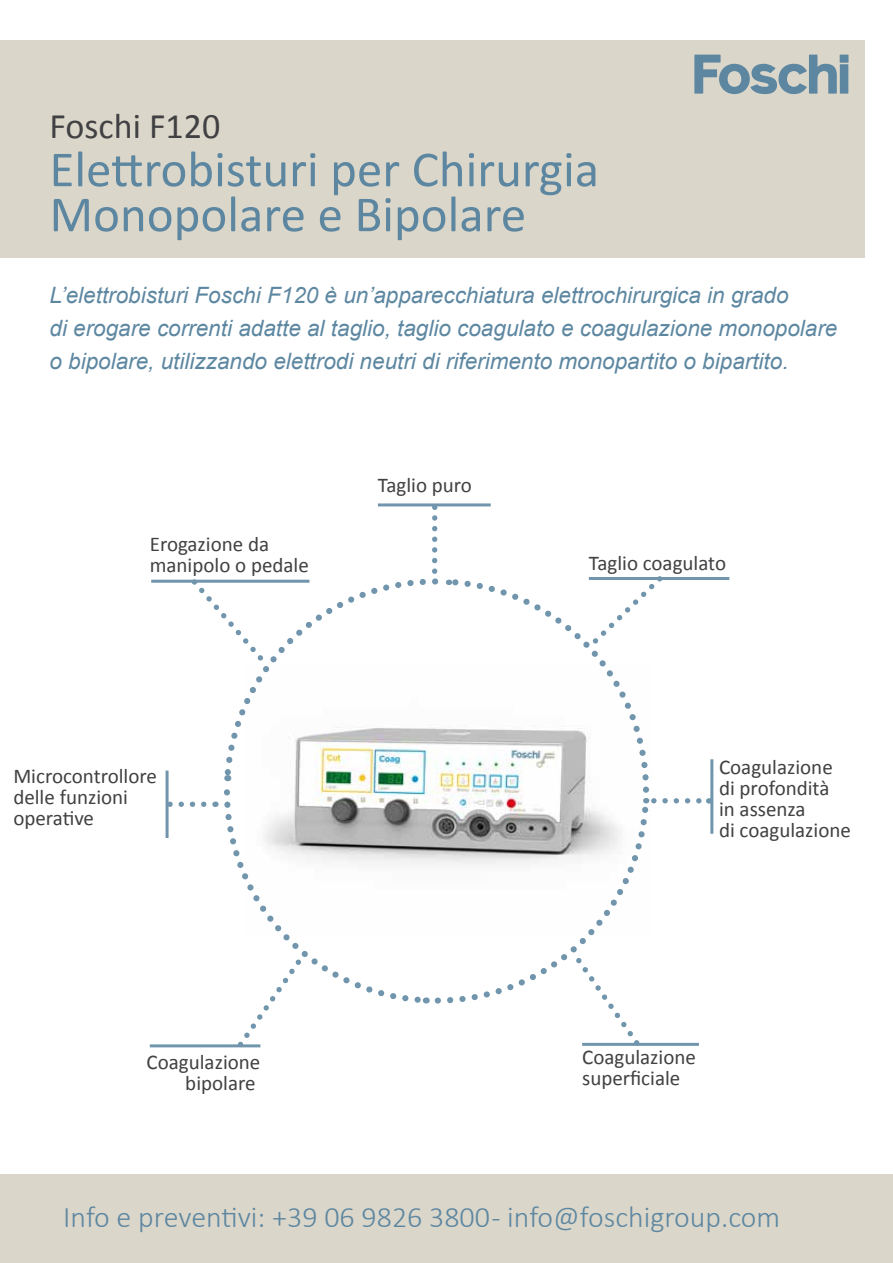
<style>
.page{position:relative;width:893px;height:1263px;background:#fff}
.page>*{position:absolute;margin:0;border:0;box-sizing:border-box;transform-origin:0 0}
.t1{font:51px/45px "Calibri";color:#5d87a1}
.t2{font:36px "Calibri";color:#414042}
.t3{font:300 30px "Calibri";color:#5d87a1}
.t4{font:italic 22.5px/33px "Arial";color:#5d87a1}
.t5{font:21px/21px "Calibri";color:#414042}
</style>
<div class="page">
<div style="left:0;top:40px;width:864px;height:218px;background:#dbd6ca"></div>
<div style="left:0;top:1174px;width:893px;height:89px;background:#dbd6ca"></div>
<svg style="left:694px;top:55px;width:154px;height:39px"></svg>
<hr style="left:378px;top:503px;width:113px;height:3px;background:#7095ac">
<hr style="left:150px;top:1044px;width:110px;height:3px;background:#7095ac">
<hr style="left:151px;top:580px;width:158px;height:3px;background:#7095ac">
<hr style="left:589px;top:577px;width:140px;height:3px;background:#7095ac">
<hr style="left:710px;top:759px;width:3px;height:75px;background:#7095ac">
<hr style="left:166px;top:770px;width:3px;height:68px;background:#7095ac">
<svg style="left:170px;top:507px;width:529px;height:541px"></svg>
<h2 class="t2" style="left:49px;top:103px;width:172px">Foschi F120</h2>
<h1 class="t1" style="left:49px;top:147px;width:551px">Elettrobisturi per Chirurgia<br>Monopolare e Bipolare</h1>
<p class="t4" style="left:49px;top:279px;width:789px">L’elettrobisturi Foschi F120 è un’apparecchiatura elettrochirurgica in grado<br>di erogare correnti adatte al taglio, taglio coagulato e coagulazione monopolare o bipolare, utilizzando elettrodi neutri di riferimento monopartito o bipartito.</p>
<p class="t5" style="left:150px;top:533px;width:161px">Erogazione da manipolo o pedale</p>
<p class="t5" style="left:378px;top:474px;width:96px">Taglio puro</p>
<p class="t5" style="left:13px;top:765px;width:145px">Microcontrollore delle funzioni operative</p>
<p class="t5" style="left:147px;top:1052px;width:115px;text-align:right">Coagulazione bipolare</p>
<p class="t5" style="left:589px;top:553px;width:139px">Taglio coagulato</p>
<p class="t5" style="left:719px;top:757px;width:133px">Coagulazione di profondità<br>in assenza<br>di coagulazione</p>
<p class="t5" style="left:582px;top:1047px;width:115px">Coagulazione superficiale</p>
<h3 class="t3" style="left:63px;top:1198px;width:718px">Info e preventivi: +39 06 9826 3800 - info@foschigroup.com</h3>
</div>
